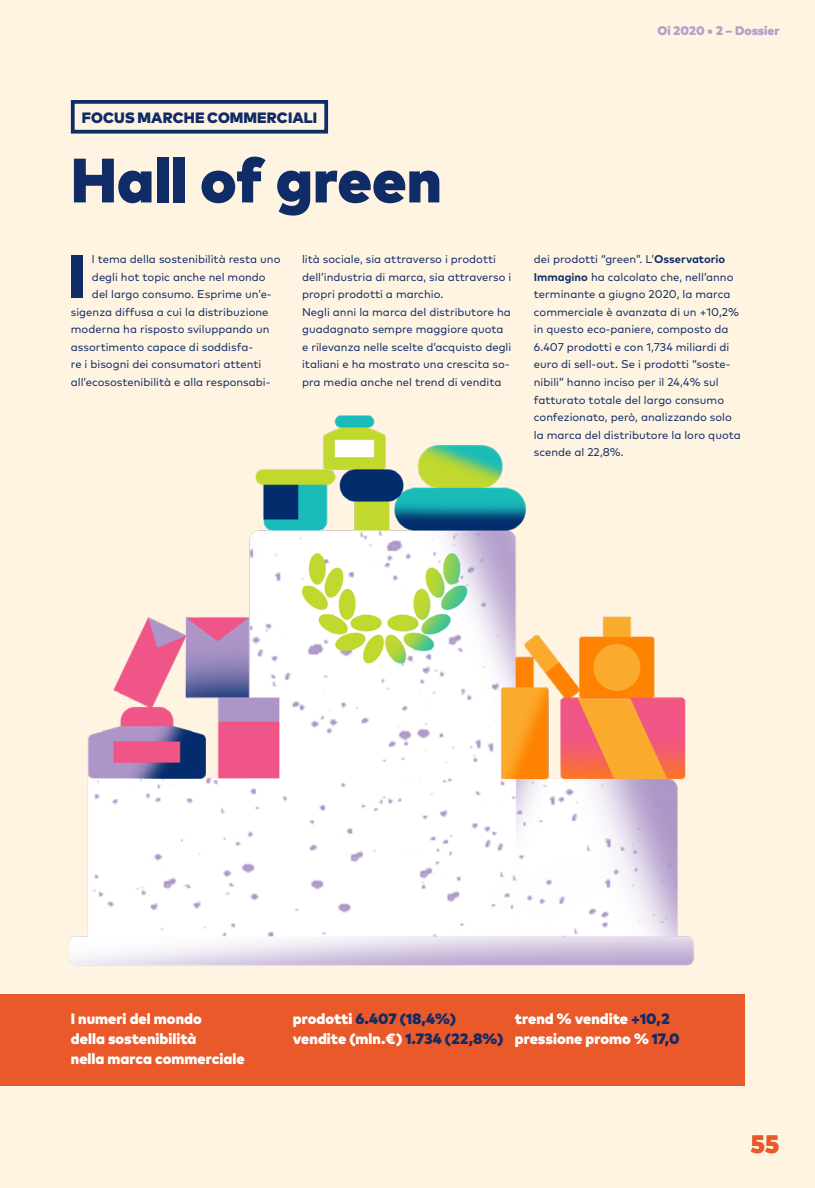
<style>
.page{position:relative;width:815px;height:1188px;background:#fff}
.page>*{position:absolute;margin:0;border:0;box-sizing:border-box;transform-origin:0 0}
.t1{font:900 62.5px "Mark Pro";color:#102c66}
.t2{font:900 61.25px "Mark Pro";color:#102c66}
.t3{font:900 25px "Mark Pro";color:#ea5929}
.t4{font:900 15px/20px "Mark Pro";color:#fff}
.t5{font:900 15px/20px "Mark Pro";color:#102c66}
.t6{font:900 12.5px "Mark Pro";color:#b89ecb}
.t7{font:11.25px/17.5px "Mark Pro";color:#102c66}
.s1{font-weight:700}
.s2{color:#fff}
.s3{color:#102c66}
</style>
<div class="page">
<div style="left:0;top:0;width:815px;height:1187px;background:#fff4e2"></div>
<div style="left:0;top:993px;width:744px;height:92px;background:#ea5929"></div>
<div style="left:71px;top:100px;width:257px;height:33px;border:4px solid #102c66"></div>
<img style="left:50px;top:415px;width:663px;height:579px">
<h3 class="t5" style="left:82px;top:106px;width:237px">FOCUS MARCHE COMMERCIALI</h3>
<h1 class="t1" style="left:71px;top:132px;width:373px">Hall of green</h1>
<p class="t6" style="left:657px;top:21px;width:124px">Oi 2020 • 2 – Dossier</p>
<h2 class="t2" style="left:68px;top:229px;width:19px">I</h2>
<p class="t7" style="left:92px;top:250px;width:190px">l tema della sostenibilità resta uno</p>
<p class="t7" style="left:92px;top:267px;width:175px">degli hot topic anche nel mondo</p>
<p class="t7" style="left:92px;top:285px;width:181px">del largo consumo. Esprime un’e-</p>
<p class="t7" style="left:71px;top:302px;width:199px">sigenza diffusa a cui la distribuzione</p>
<p class="t7" style="left:71px;top:320px;width:200px">moderna ha risposto sviluppando un</p>
<p class="t7" style="left:71px;top:337px;width:184px">assortimento capace di soddisfa-</p>
<p class="t7" style="left:71px;top:355px;width:192px">re i bisogni dei consumatori attenti</p>
<p class="t7" style="left:71px;top:372px;width:201px">all’ecosostenibilità e alla responsabi-</p>
<p class="t7" style="left:302px;top:250px;width:211px">lità sociale, sia attraverso i prodotti dell’industria di marca, sia attraverso i propri prodotti a marchio.<br>Negli anni la marca del distributore ha guadagnato sempre maggiore quota e rilevanza nelle scelte d’acquisto degli italiani e ha mostrato una crescita so&shy;pra media anche nel trend di vendita</p>
<p class="t7" style="left:534px;top:250px;width:209px">dei prodotti “green”. L’<span class="s1">Osservatorio Immagino</span> ha calcolato che, nell’anno terminante a giugno 2020, la marca commerciale è avanzata di un +10,2% in questo eco-paniere, composto da 6.407 prodotti e con 1,734 miliardi di euro di sell-out. Se i prodotti “soste&shy;nibili” hanno inciso per il 24,4% sul fatturato totale del largo consumo confezionato, però, analizzando solo la marca del distributore la loro quota scende al 22,8%.</p>
<h3 class="t4" style="left:71px;top:1006px;width:175px">I numeri del mondo<br>della sostenibilità<br>nella marca commerciale</h3>
<h3 class="t5" style="left:293px;top:1006px;width:212px"><span class="s2">prodotti</span> 6.407 (18,4%) <span class="s2">vendite (mln.€)</span> 1.734 (22,8%)</h3>
<h3 class="t4" style="left:515px;top:1006px;width:166px">trend % vendite <span class="s3">+10,2 </span>pressione promo % <span class="s3">17,0</span></h3>
<h3 class="t3" style="left:750px;top:1123px;width:31px">55</h3>
</div>
